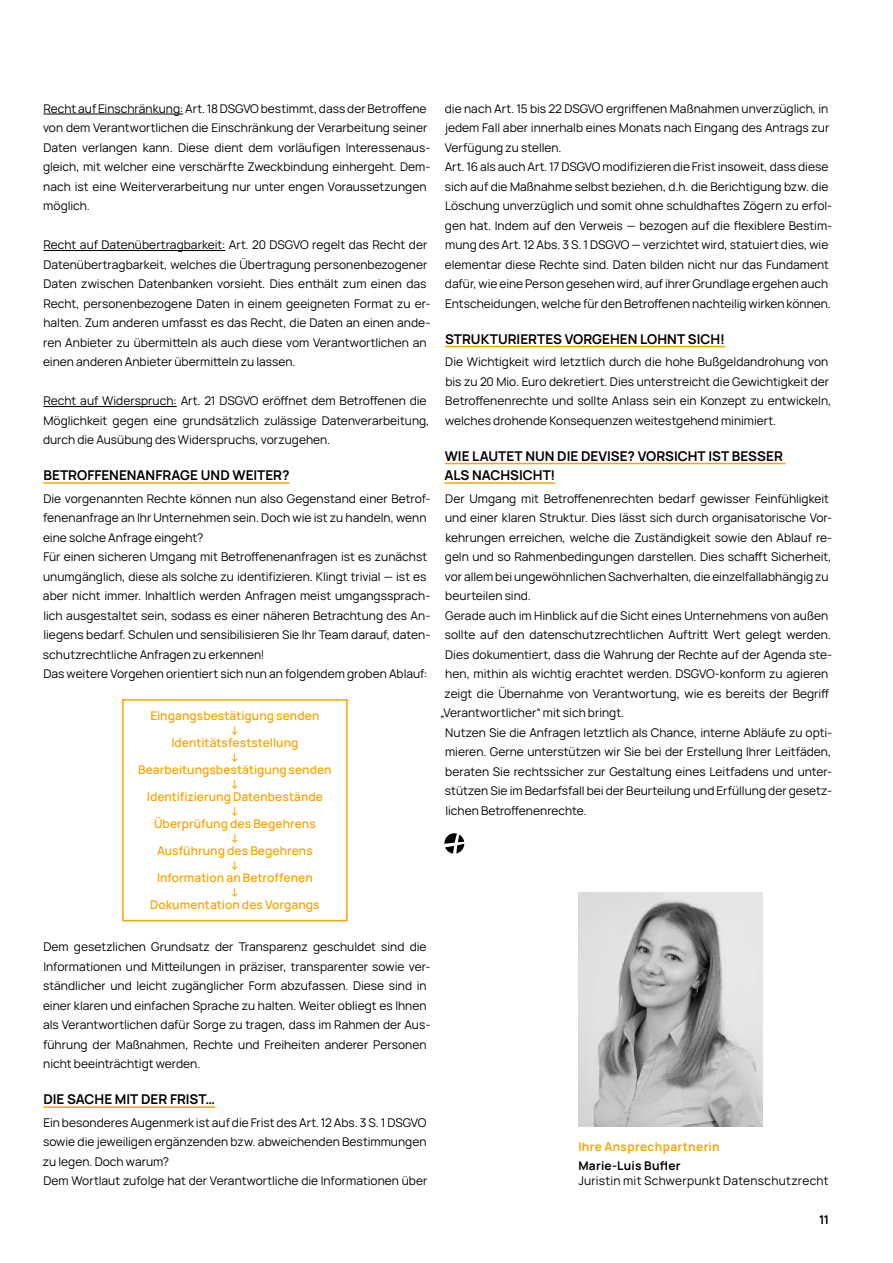
<style>
.page{position:relative;width:893px;height:1263px;background:#fff}
.page>*{position:absolute;margin:0;border:0;box-sizing:border-box;transform-origin:0 0}
.t1{font:700 13.5px/19.5px "Manrope";color:#000}
.t2{font:12px/19.5px "Manrope";color:#000}
.t3{font:600 12px/13.5px "Manrope";letter-spacing:.005em;color:#f7a500;text-align:center}
.t4{font:12px "Manrope";letter-spacing:.02em;color:#000}
.t5{font:700 12px "Manrope";letter-spacing:.025em;color:#f7a500}
.t6{font:700 12px "Manrope";letter-spacing:.02em;color:#000}
</style>
<div class="page">
<div style="left:122px;top:699px;width:226px;height:222px;border:2px solid #f7a500"></div>
<img style="left:578px;top:893px;width:184px;height:234px">
<hr style="left:43px;top:114px;width:140px;height:1px;background:#000">
<hr style="left:43px;top:250px;width:182px;height:1px;background:#000">
<hr style="left:43px;top:406px;width:134px;height:1px;background:#000">
<hr style="left:43px;top:482px;width:247px;height:2px;background:#f7a500">
<hr style="left:43px;top:1106px;width:172px;height:2px;background:#f7a500">
<svg style="left:444px;top:833px;width:20px;height:20px"></svg>
<hr style="left:445px;top:346px;width:280px;height:1px;background:#f7a500">
<hr style="left:445px;top:463px;width:341px;height:1px;background:#f7a500">
<hr style="left:444px;top:482px;width:111px;height:2px;background:#f7a500">
<p class="t2" style="left:43px;top:98px;width:389px">Recht auf Einschränkung: Art. 18 DSGVO bestimmt, dass der Betroffene von dem Verantwortlichen die Einschränkung der Verarbeitung seiner Daten verlangen kann. Diese dient dem vorläufigen Interessenaus&shy;gleich, mit welcher eine verschärfte Zweckbindung einhergeht. Dem&shy;nach ist eine Weiterverarbeitung nur unter engen Voraussetzungen möglich.</p>
<p class="t2" style="left:43px;top:234px;width:389px">Recht auf Datenübertragbarkeit: Art. 20 DSGVO regelt das Recht der Datenübertragbarkeit, welches die Übertragung personenbezogener Daten zwischen Datenbanken vorsieht. Dies enthält zum einen das Recht, personenbezogene Daten in einem geeigneten Format zu er&shy;halten. Zum anderen umfasst es das Recht, die Daten an einen ande&shy;ren Anbieter zu übermitteln als auch diese vom Verantwortlichen an einen anderen Anbieter übermitteln zu lassen.</p>
<p class="t2" style="left:43px;top:390px;width:388px">Recht auf Widerspruch: Art. 21 DSGVO eröffnet dem Betroffenen die<br>Möglichkeit gegen eine grundsätzlich zulässige Datenverarbeitung, durch die Ausübung des Widerspruchs, vorzugehen.</p>
<p class="t1" style="left:43px;top:464px;width:248px">BETROFFENENANFRAGE UND WEITER?</p>
<p class="t2" style="left:43px;top:488px;width:389px">Die vorgenannten Rechte können nun also Gegenstand einer Betrof&shy;fenenanfrage an Ihr Unternehmen sein. Doch wie ist zu handeln, wenn eine solche Anfrage eingeht?<br>Für einen sicheren Umgang mit Betroffenenanfragen ist es zunächst unumgänglich, diese als solche zu identifizieren. Klingt trivial — ist es aber nicht immer. Inhaltlich werden Anfragen meist umgangssprach&shy;lich ausgestaltet sein, sodass es einer näheren Betrachtung des An&shy;liegens bedarf. Schulen und sensibilisieren Sie Ihr Team darauf, daten&shy;schutzrechtliche Anfragen zu erkennen!<br>Das weitere Vorgehen orientiert sich nun an folgendem groben Ablauf:</p>
<p class="t3" style="left:138px;top:708px;width:195px">Eingangsbestätigung senden<br>↓<br>Identitätsfeststellung<br>↓<br>Bearbeitungsbestätigung senden ↓<br>Identifizierung Datenbestände<br>↓<br>Überprüfung des Begehrens<br>↓<br>Ausführung des Begehrens<br>↓<br>Information an Betroffenen<br>↓<br>Dokumentation des Vorgangs</p>
<p class="t2" style="left:445px;top:98px;width:389px">die nach Art. 15 bis 22 DSGVO ergriffenen Maßnahmen unverzüglich, in jedem Fall aber innerhalb eines Monats nach Eingang des Antrags zur Verfügung zu stellen.<br>Art. 16 als auch Art. 17 DSGVO modifizieren die Frist insoweit, dass diese sich auf die Maßnahme selbst beziehen, d.h. die Berichtigung bzw. die Löschung unverzüglich und somit ohne schuldhaftes Zögern zu erfol&shy;gen hat. Indem auf den Verweis — bezogen auf die flexiblere Bestim&shy;mung des Art. 12 Abs. 3 S. 1 DSGVO — verzichtet wird, statuiert dies, wie elementar diese Rechte sind. Daten bilden nicht nur das Fundament dafür, wie eine Person gesehen wird, auf ihrer Grundlage ergehen auch Entscheidungen, welche für den Betroffenen nachteilig wirken können.</p>
<p class="t1" style="left:445px;top:328px;width:281px">STRUKTURIERTES VORGEHEN LOHNT SICH!</p>
<p class="t2" style="left:445px;top:351px;width:388px">Die Wichtigkeit wird letztlich durch die hohe Bußgeldandrohung von bis zu 20 Mio. Euro dekretiert. Dies unterstreicht die Gewichtigkeit der Betroffenenrechte und sollte Anlass sein ein Konzept zu entwickeln, welches drohende Konsequenzen weitestgehend minimiert.</p>
<p class="t1" style="left:444px;top:445px;width:340px">WIE LAUTET NUN DIE DEVISE? VORSICHT IST BESSER<br>ALS NACHSICHT!</p>
<p class="t2" style="left:445px;top:488px;width:385px">Der Umgang mit Betroffenenrechten bedarf gewisser Feinfühligkeit</p>
<p class="t2" style="left:445px;top:507px;width:389px">und einer klaren Struktur. Dies lässt sich durch organisatorische Vor-</p>
<p class="t2" style="left:445px;top:527px;width:388px">kehrungen erreichen, welche die Zuständigkeit sowie den Ablauf re-</p>
<p class="t2" style="left:445px;top:546px;width:388px">geln und so Rahmenbedingungen darstellen. Dies schafft Sicherheit,</p>
<p class="t2" style="left:445px;top:566px;width:385px">vor allem bei ungewöhnlichen Sachverhalten, die einzelfallabhängig zu</p>
<p class="t2" style="left:445px;top:585px;width:87px">beurteilen sind.</p>
<p class="t2" style="left:445px;top:605px;width:385px">Gerade auch im Hinblick auf die Sicht eines Unternehmens von außen</p>
<p class="t2" style="left:445px;top:624px;width:388px">sollte auf den datenschutzrechtlichen Auftritt Wert gelegt werden.</p>
<p class="t2" style="left:445px;top:644px;width:388px">Dies dokumentiert, dass die Wahrung der Rechte auf der Agenda ste-</p>
<p class="t2" style="left:445px;top:663px;width:385px">hen, mithin als wichtig erachtet werden. DSGVO-konform zu agieren</p>
<p class="t2" style="left:445px;top:683px;width:386px">zeigt die Übernahme von Verantwortung, wie es bereits der Begriff</p>
<p class="t2" style="left:440px;top:702px;width:186px">„Verantwortlicher“ mit sich bringt.</p>
<p class="t2" style="left:445px;top:722px;width:388px">Nutzen Sie die Anfragen letztlich als Chance, interne Abläufe zu opti-</p>
<p class="t2" style="left:445px;top:741px;width:388px">mieren. Gerne unterstützen wir Sie bei der Erstellung Ihrer Leitfäden,</p>
<p class="t2" style="left:445px;top:761px;width:388px">beraten Sie rechtssicher zur Gestaltung eines Leitfadens und unter-</p>
<p class="t2" style="left:445px;top:780px;width:389px">stützen Sie im Bedarfsfall bei der Beurteilung und Erfüllung der gesetz-</p>
<p class="t2" style="left:445px;top:800px;width:143px">lichen Betroffenenrechte.</p>
<p class="t2" style="left:43px;top:936px;width:389px">Dem gesetzlichen Grundsatz der Transparenz geschuldet sind die Informationen und Mitteilungen in präziser, transparenter sowie ver&shy;ständlicher und leicht zugänglicher Form abzufassen. Diese sind in einer klaren und einfachen Sprache zu halten. Weiter obliegt es Ihnen als Verantwortlichen dafür Sorge zu tragen, dass im Rahmen der Aus&shy;führung der Maßnahmen, Rechte und Freiheiten anderer Personen nicht beeinträchtigt werden.</p>
<p class="t1" style="left:43px;top:1088px;width:173px">DIE SACHE MIT DER FRIST…</p>
<p class="t2" style="left:43px;top:1112px;width:386px">Ein besonderes Augenmerk ist auf die Frist des Art. 12 Abs. 3 S. 1 DSGVO sowie die jeweiligen ergänzenden bzw. abweichenden Bestimmungen zu legen. Doch warum?<br>Dem Wortlaut zufolge hat der Verantwortliche die Informationen über</p>
<p class="t5" style="left:578px;top:1136px;width:143px">Ihre Ansprechpartnerin</p>
<p class="t6" style="left:578px;top:1156px;width:104px">Marie-Luis Bufler</p>
<p class="t4" style="left:578px;top:1172px;width:252px">Juristin mit Schwerpunkt Datenschutzrecht</p>
<p class="t6" style="left:819px;top:1210px;width:12px">11</p>
</div>
